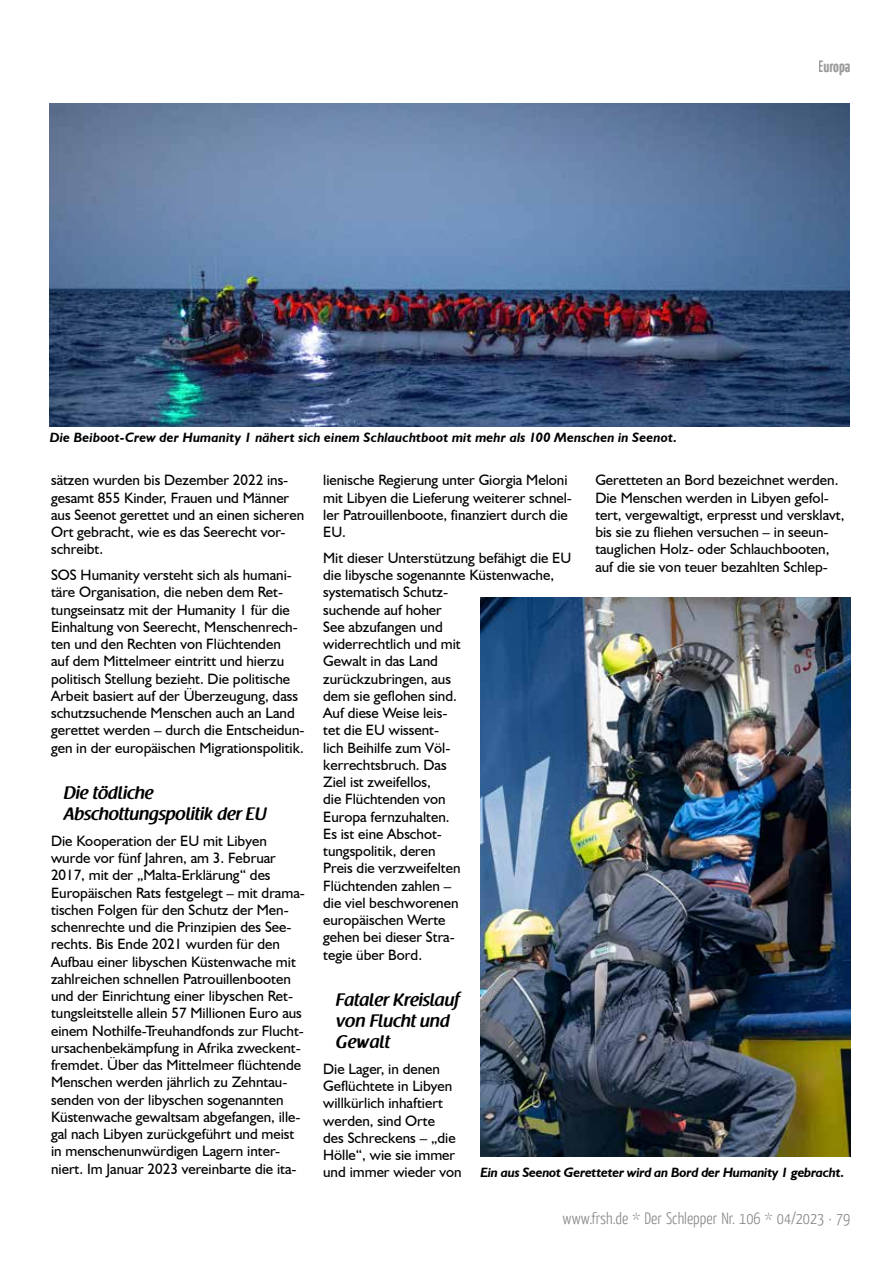
<style>
.page{position:relative;width:893px;height:1263px;background:#fff}
.page>*{position:absolute;margin:0;border:0;box-sizing:border-box;transform-origin:0 0}
.t1{font:600 18px/21px "Raspoutine";color:#000}
.t2{font:300 16.5px "Yanone Kaffeesatz";color:#878787}
.t3{font:700 16.5px "Yanone Kaffeesatz";letter-spacing:-.01em;color:#575756}
.t4{font:15px/17.2px "Humanist 521 BT";color:#000}
.t5{font:italic 700 13.5px "Humanist 521 BT";letter-spacing:.005em;color:#000}
.t6{font:italic 700 13.5px "Humanist 521 BT";letter-spacing:-.02em;color:#000}
</style>
<div class="page">
<img style="left:50px;top:103px;width:799px;height:323px">
<img style="left:480px;top:597px;width:370px;height:560px">
<p class="t5" style="left:50px;top:429px;width:629px">Die Beiboot-Crew der Humanity 1 nähert sich einem Schlauchtboot mit mehr als 100 Menschen in Seenot.</p>
<p class="t3" style="left:819px;top:55px;width:33px">Europa</p>
<p class="t4" style="left:51px;top:471px;width:255px">sätzen wurden bis Dezember 2022 ins&shy;gesamt 855 Kinder, Frauen und Männer aus Seenot gerettet und an einen sicheren<br>Ort gebracht, wie es das Seerecht vor&shy;schreibt.</p>
<p class="t4" style="left:51px;top:566px;width:255px">SOS Humanity versteht sich als humani&shy;täre Organisation, die neben dem Ret&shy;tungseinsatz mit der Humanity 1 für die Einhaltung von Seerecht, Menschenrech&shy;ten und den Rechten von Flüchtenden<br>auf dem Mittelmeer eintritt und hierzu politisch Stellung bezieht. Die politische Arbeit basiert auf der Überzeugung, dass schutzsuchende Menschen auch an Land gerettet werden – durch die Entscheidun&shy;gen in der europäischen Migrationspolitik.</p>
<p class="t1" style="left:64px;top:783px;width:205px">Die tödliche<br>Abschottungspolitik der EU</p>
<p class="t4" style="left:51px;top:832px;width:255px">Die Kooperation der EU mit Libyen wurde vor fünf Jahren, am 3. Februar 2017, mit der „Malta-Erklärung“ des Europäischen Rats festgelegt – mit drama&shy;tischen Folgen für den Schutz der Men&shy;schenrechte und die Prinzipien des See&shy;rechts. Bis Ende 2021 wurden für den Aufbau einer libyschen Küstenwache mit zahlreichen schnellen Patrouillenbooten und der Einrichtung einer libyschen Ret&shy;tungsleitstelle allein 57 Millionen Euro aus einem Nothilfe-Treuhandfonds zur Flucht&shy;ursachenbekämpfung in Afrika zweckent&shy;fremdet. Über das Mittelmeer flüchtende Menschen werden jährlich zu Zehntau&shy;senden von der libyschen sogenannten Küstenwache gewaltsam abgefangen, ille&shy;gal nach Libyen zurückgeführt und meist in menschenunwürdigen Lagern inter&shy;niert. Im Januar 2023 vereinbarte die ita-</p>
<p class="t4" style="left:323px;top:471px;width:250px">lienische Regierung unter Giorgia Meloni mit Libyen die Lieferung weiterer schnel&shy;ler Patrouillenboote, finanziert durch die EU.</p>
<p class="t4" style="left:323px;top:549px;width:250px">Mit dieser Unterstützung befähigt die EU die libysche sogenannte Küstenwache, systematisch Schutz-<br>suchende auf hoher<br>See abzufangen und<br>widerrechtlich und mit<br>Gewalt in das Land<br>zurückzubringen, aus<br>dem sie geflohen sind.<br>Auf diese Weise leis-<br>tet die EU wissent-<br>lich Beihilfe zum Völ-<br>kerrechtsbruch. Das<br>Ziel ist zweifellos,<br>die Flüchtenden von<br>Europa fernzuhalten.<br>Es ist eine Abschot-<br>tungspolitik, deren<br>Preis die verzweifelten<br>Flüchtenden zahlen –<br>die viel beschworenen<br>europäischen Werte<br>gehen bei dieser Stra-<br>tegie über Bord.</p>
<p class="t1" style="left:336px;top:990px;width:125px">Fataler Kreislauf von Flucht und<br>Gewalt</p>
<p class="t4" style="left:323px;top:1060px;width:140px">Die Lager, in denen<br>Geflüchtete in Libyen willkürlich inhaftiert werden, sind Orte<br>des Schreckens – „die<br>Hölle“, wie sie immer und immer wieder von</p>
<p class="t4" style="left:595px;top:471px;width:251px">Geretteten an Bord bezeichnet werden.<br>Die Menschen werden in Libyen gefol&shy;tert, vergewaltigt, erpresst und versklavt, bis sie zu fliehen versuchen – in seeun&shy;tauglichen Holz- oder Schlauchbooten, auf die sie von teuer bezahlten Schlep-</p>
<p class="t6" style="left:480px;top:1164px;width:365px">Ein aus Seenot Geretteter wird an Bord der Humanity 1 gebracht.</p>
<p class="t2" style="left:563px;top:1208px;width:289px">www.frsh.de * Der Schlepper Nr. 106 * 04/2023 · 79</p>
</div>
